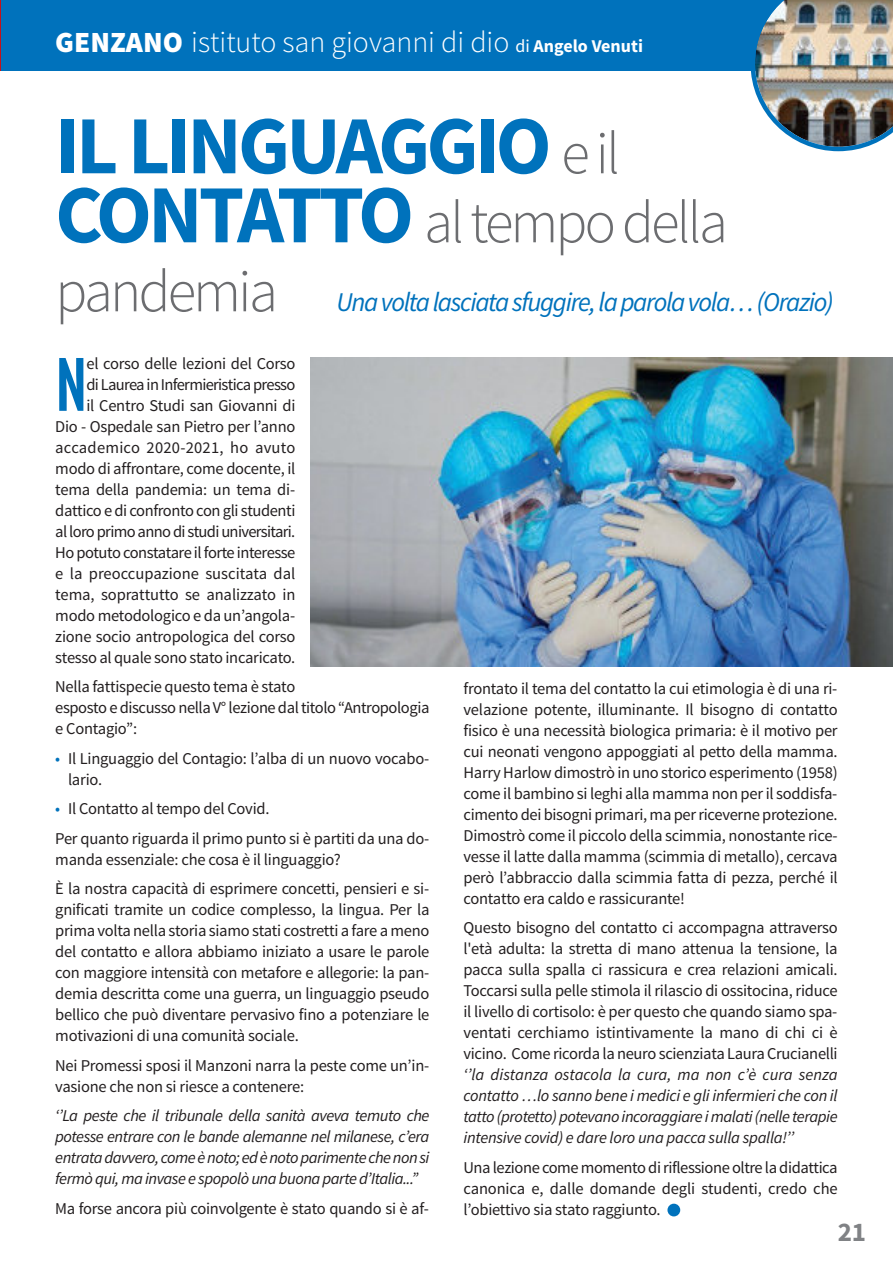
<style>
.page{position:relative;width:893px;height:1263px;background:#fff}
.page>*{position:absolute;margin:0;border:0;box-sizing:border-box;transform-origin:0 0}
.t1{font:700 82.5px "Source Sans Pro";letter-spacing:-.045em;color:#0072bc}
.t2{font:700 61.5px "Antonio";color:#0072bc}
.t3{font:300 60px/69px "Source Sans Pro";letter-spacing:-.05em;color:#6c6d70}
.t4{font:300 30px "Source Sans Pro";color:#fff}
.t5{font:italic 27px "Source Sans Pro";letter-spacing:-.05em;color:#0072bc}
.t6{font:700 27px "Source Sans Pro";color:#808285}
.t7{font:16.5px/21px "Source Sans Pro";letter-spacing:-.015em;color:#231f20}
.t8{font:italic 16.5px/21px "Source Sans Pro";letter-spacing:-.03em;color:#231f20;text-align:justify}
.s1{font-weight:900;font-size:29.25px}
.s2{font-weight:400;font-size:18px}
.s3{font-weight:700;font-size:18px}
.s4{font-weight:300;font-size:60px;color:#6c6d70}
.s5{font-weight:700;font-size:82.5px;color:#0072bc}
.s6{color:#0072bc}
</style>
<div class="page">
<hr style="left:0;top:0;width:1px;height:71px;background:#c4121a">
<div style="left:1px;top:0;width:892px;height:71px;background:#0072bc"></div>
<img style="left:751px;top:0;width:142px;height:151px">
<img style="left:310px;top:358px;width:583px;height:308px">
<div style="left:667px;top:1204px;width:13px;height:12px;background:#0072bc;border-radius:50%"></div>
<h3 class="t4" style="left:55px;top:24px;width:589px"><span class="s1">GENZANO</span> istituto san giovanni di dio <span class="s2">di</span> <span class="s3">Angelo Venuti</span></h3>
<h1 class="t1" style="left:55px;top:93px;width:566px">IL LINGUAGGIO <span class="s4">eil</span></h1>
<h3 class="t3" style="left:55px;top:188px;width:674px"><span class="s5">CONTATTO</span> altempodella pandemia</h3>
<h3 class="t5" style="left:337px;top:286px;width:498px">Unavoltalasciatasfuggire,laparolavola…(Orazio)</h3>
<p class="t7" style="left:55px;top:353px;width:242px;text-align:right">el corso delle lezioni del Corso<br>di laurea in infermieristica presso<br>il Centro Studi san giovanni di<br>Dio - ospedale san pietro per l’anno accademico 2020-2021, ho avuto modo di affrontare, come docente, il tema della pandemia: un tema di&shy;dattico e di confronto con gli studenti al loro primo anno di studi universitari.<br>Ho potuto constatare il forte interesse e la preoccupazione suscitata dal tema, soprattutto se analizzato in modo metodologico e da un’angola&shy;zione socio antropologica del corso stesso al quale sono stato incaricato.</p>
<p class="t7" style="left:55px;top:677px;width:376px">nella fattispecie questo tema è stato<br>esposto e discusso nella v° lezione dal titolo “Antropologia e Contagio”:</p>
<p class="t7" style="left:68px;top:748px;width:363px;text-indent:-13px"><span class="s6">•</span> il linguaggio del Contagio: l’alba di un nuovo vocabo&shy;lario.</p>
<p class="t7" style="left:55px;top:794px;width:376px;line-height:29.5px"><span class="s6">•</span> il Contatto al tempo del Covid.<br>per quanto riguarda il primo punto si è partiti da una do-</p>
<p class="t7" style="left:55px;top:845px;width:375px;line-height:29.5px">manda essenziale: che cosa è il linguaggio?<br>È la nostra capacità di esprimere concetti, pensieri e si-</p>
<p class="t7" style="left:55px;top:900px;width:376px;text-align:justify">gnificati tramite un codice complesso, la lingua. per la prima volta nella storia siamo stati costretti a fare a meno del contatto e allora abbiamo iniziato a usare le parole con maggiore intensità con metafore e allegorie: la pan&shy;demia descritta come una guerra, un linguaggio pseudo bellico che può diventare pervasivo fino a potenziare le motivazioni di una comunità sociale.</p>
<p class="t7" style="left:55px;top:1055px;width:375px">nei promessi sposi il Manzoni narra la peste come un’in&shy;vasione che non si riesce a contenere:</p>
<p class="t8" style="left:55px;top:1105px;width:376px">‘’La peste che il tribunale della sanità aveva temuto che potesse entrare con le bande alemanne nel milanese, c’era entratadavvero,comeènoto;edènotoparimentechenonsi fermò qui, ma invase e spopolò una buona parte d’Italia...”</p>
<p class="t7" style="left:55px;top:1198px;width:375px">Ma forse ancora più coinvolgente è stato quando si è af-</p>
<h2 class="t2" style="left:55px;top:354px;width:34px">N</h2>
<p class="t7" style="left:463px;top:678px;width:376px;text-align:justify">frontato il tema del contatto la cui etimologia è di una ri&shy;velazione potente, illuminante. il bisogno di contatto fisico è una necessità biologica primaria: è il motivo per cui neonati vengono appoggiati al petto della mamma.<br>Harry Harlow dimostrò in uno storico esperimento (1958) come il bambino si leghi alla mamma non per il soddisfa&shy;cimento dei bisogni primari, ma perriceverne protezione.<br>Dimostrò come il piccolo della scimmia, nonostante rice&shy;vesse il latte dalla mamma (scimmia di metallo), cercava però l’abbraccio dalla scimmia fatta di pezza, perché il contatto era caldo e rassicurante!</p>
<p class="t7" style="left:463px;top:918px;width:376px;text-align:justify">Questo bisogno del contatto ci accompagna attraverso l'età adulta: la stretta di mano attenua la tensione, la pacca sulla spalla ci rassicura e crea relazioni amicali. toccarsi sulla pelle stimola il rilascio di ossitocina, riduce il livello di cortisolo: è per questo che quando siamo spa&shy;ventati cerchiamo istintivamente la mano di chi ci è vicino. Come ricorda la neuro scienziata laura Crucianelli</p>
<p class="t8" style="left:463px;top:1064px;width:376px">‘’la distanza ostacola la cura, ma non c’è cura senza contatto …lo sanno bene i medici e gli infermieri che con il tatto(protetto)potevanoincoraggiare imalati(nelle terapie intensive covid) e dare loro una pacca sulla spalla!’’</p>
<p class="t7" style="left:463px;top:1157px;width:376px;text-align:justify">Una lezione come momento di riflessione oltre la didattica canonica e, dalle domande degli studenti, credo che l’obiettivo sia stato raggiunto.</p>
<h3 class="t6" style="left:838px;top:1214px;width:30px">21</h3>
</div>
